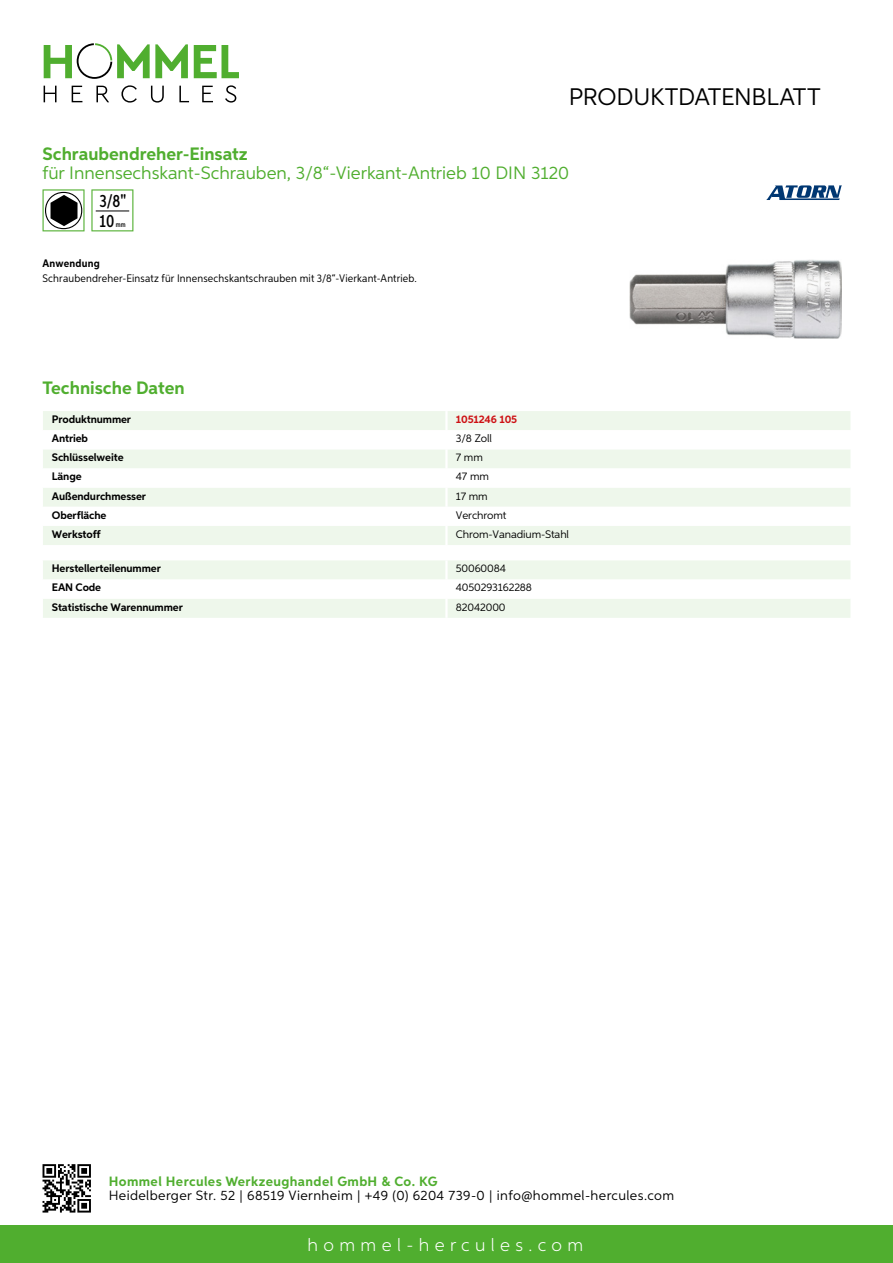
<style>
.page{position:relative;width:893px;height:1263px;background:#fff}
.page>*{position:absolute;margin:0;border:0;box-sizing:border-box;transform-origin:0 0}
.t1{font:24px "Aspira";letter-spacing:-.01em;color:#000}
.t2{font:18px "Aspira";color:#50ae2f}
.t3{font:700 18px "Aspira";color:#50ae2f}
.t4{font:300 18px "Aspira";letter-spacing:.3em;color:#fff}
.t5{font:500 17.85px/20.4px "Aspira XX Nar";color:#000}
.t6{font:13.5px "Aspira";letter-spacing:.03em;color:#000}
.t7{font:700 13.5px "Aspira";letter-spacing:.03em;color:#50ae2f}
.t8{font:700 10.95px "Aspira";letter-spacing:-.01em;color:#000}
.t9{font:10.95px "Aspira";letter-spacing:-.01em;color:#000}
.t10{font:10.95px "Aspira Nar";letter-spacing:.015em;color:#000}
.t11{font:700 10.95px "Aspira";letter-spacing:-.01em;color:#cd1013}
.t12{font:700 10.95px "Aspira Nar";letter-spacing:.02em;color:#000}
.t13{font:500 7.35px "Aspira XX Nar";color:#000}
</style>
<div class="page">
<div style="left:0;top:1226px;width:893px;height:37px;background:#50ae2f"></div>
<svg style="left:43px;top:1164px;width:48px;height:48px"></svg>
<svg style="left:194px;top:45px;width:45px;height:33px"></svg>
<svg style="left:44px;top:43px;width:144px;height:36px"></svg>
<svg style="left:44px;top:86px;width:13px;height:16px"></svg>
<svg style="left:72px;top:86px;width:10px;height:16px"></svg>
<svg style="left:96px;top:86px;width:13px;height:16px"></svg>
<svg style="left:121px;top:85px;width:16px;height:18px"></svg>
<svg style="left:151px;top:86px;width:13px;height:17px"></svg>
<svg style="left:179px;top:86px;width:10px;height:16px"></svg>
<svg style="left:202px;top:86px;width:11px;height:16px"></svg>
<svg style="left:225px;top:85px;width:11px;height:18px"></svg>
<div style="left:43px;top:411px;width:807px;height:134px;background:#eef7eb"></div>
<svg style="left:43px;top:430px;width:807px;height:96px"></svg>
<hr style="left:445px;top:411px;width:3px;height:19px;background:#fff">
<hr style="left:445px;top:430px;width:3px;height:19px;background:#fff">
<hr style="left:445px;top:449px;width:3px;height:19px;background:#fff">
<hr style="left:445px;top:468px;width:3px;height:20px;background:#fff">
<hr style="left:445px;top:488px;width:3px;height:19px;background:#fff">
<hr style="left:445px;top:507px;width:3px;height:19px;background:#fff">
<hr style="left:445px;top:526px;width:3px;height:19px;background:#fff">
<svg style="left:43px;top:560px;width:807px;height:58px"></svg>
<hr style="left:445px;top:599px;width:3px;height:19px;background:#fff">
<svg style="left:43px;top:189px;width:42px;height:42px"></svg>
<svg style="left:91px;top:189px;width:42px;height:42px"></svg>
<hr style="left:96px;top:211px;width:33px;height:1px;background:#000">
<img style="left:629px;top:260px;width:213px;height:78px">
<svg style="left:766px;top:185px;width:76px;height:15px"></svg>
<h1 class="t1" style="left:569px;top:82px;width:253px">Produktdatenblatt</h1>
<h2 class="t3" style="left:43px;top:142px;width:207px">Schraubendreher-Einsatz</h2>
<h2 class="t2" style="left:43px;top:162px;width:528px">für Innensechskant-Schrauben, 3/8“-Vierkant-Antrieb 10 DIN 3120</h2>
<h3 class="t5" style="left:100px;top:191px;width:28px">3/8"<br>10</h3>
<p class="t13" style="left:116px;top:220px;width:11px">mm</p>
<p class="t12" style="left:43px;top:257px;width:59px">Anwendung</p>
<p class="t10" style="left:43px;top:272px;width:376px">Schraubendreher-Einsatz für Innensechskantschrauben mit 3/8“-Vierkant-Antrieb.</p>
<h2 class="t3" style="left:43px;top:377px;width:144px">Technische Daten</h2>
<p class="t8" style="left:52px;top:412px;width:81px">Produktnummer</p>
<p class="t11" style="left:456px;top:412px;width:63px">1051246 105</p>
<p class="t8" style="left:52px;top:432px;width:38px">Antrieb</p>
<p class="t9" style="left:456px;top:432px;width:38px">3/8 Zoll</p>
<p class="t8" style="left:52px;top:451px;width:73px">Schlüsselweite</p>
<p class="t9" style="left:456px;top:451px;width:29px">7 mm</p>
<p class="t8" style="left:52px;top:470px;width:31px">Länge</p>
<p class="t9" style="left:456px;top:470px;width:35px">47 mm</p>
<p class="t8" style="left:52px;top:489px;width:96px">Außendurchmesser</p>
<p class="t9" style="left:456px;top:489px;width:33px">17 mm</p>
<p class="t8" style="left:52px;top:508px;width:56px">Oberfläche</p>
<p class="t9" style="left:456px;top:508px;width:52px">Verchromt</p>
<p class="t8" style="left:52px;top:527px;width:50px">Werkstoff</p>
<p class="t9" style="left:456px;top:527px;width:115px">Chrom-Vanadium-Stahl</p>
<p class="t8" style="left:52px;top:562px;width:111px">Herstellerteilenummer</p>
<p class="t9" style="left:456px;top:562px;width:52px">50060084</p>
<p class="t8" style="left:52px;top:581px;width:51px">EAN Code</p>
<p class="t9" style="left:456px;top:581px;width:78px">4050293162288</p>
<p class="t8" style="left:52px;top:600px;width:132px">Statistische Warennummer</p>
<p class="t9" style="left:456px;top:600px;width:51px">82042000</p>
<p class="t7" style="left:109px;top:1172px;width:330px">Hommel Hercules Werkzeughandel GmbH &amp; Co. KG</p>
<p class="t6" style="left:109px;top:1187px;width:567px">Heidelberger Str. 52 | 68519 Viernheim | +49 (0) 6204 739-0 | info@hommel-hercules.com</p>
<h2 class="t4" style="left:307px;top:1234px;width:277px">hommel-hercules.com</h2>
</div>
